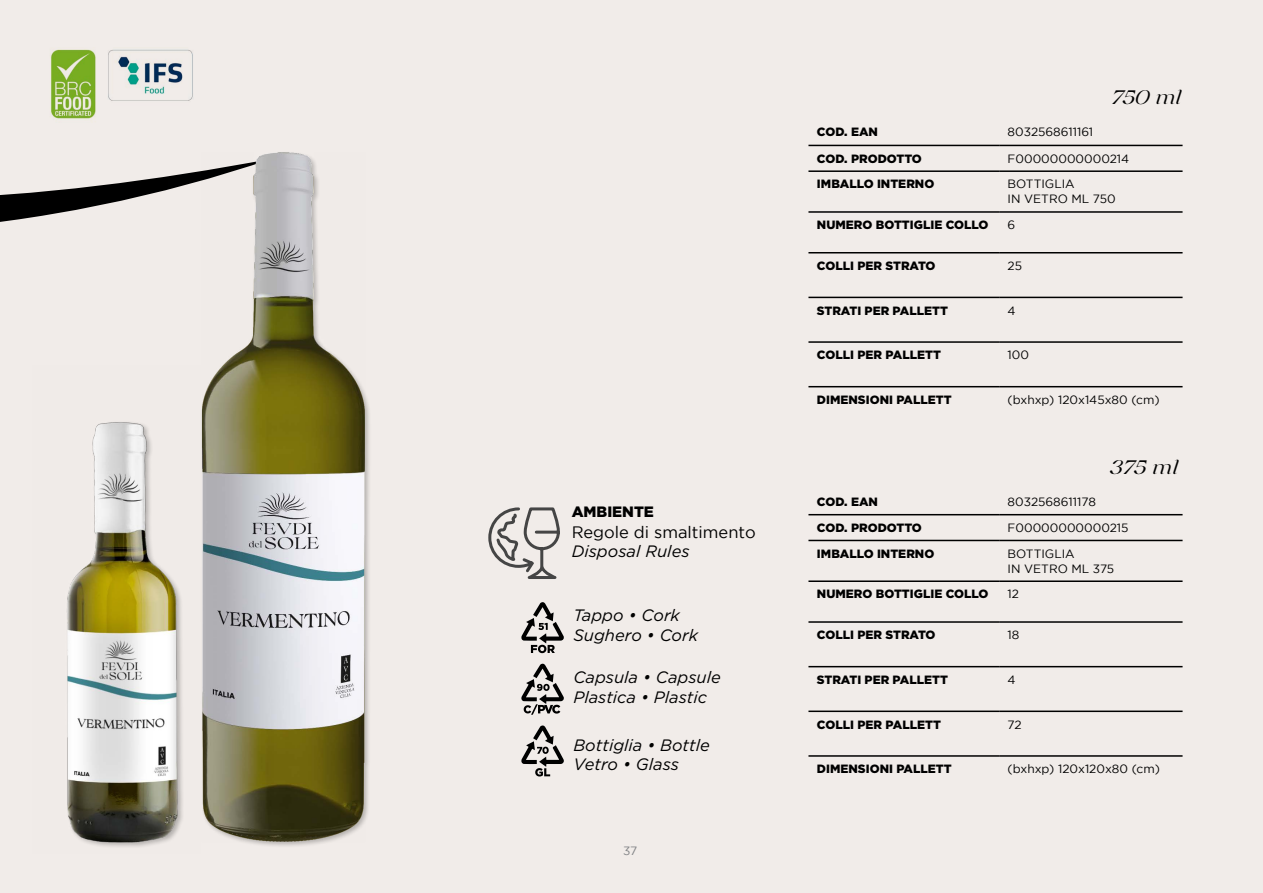
<style>
.page{position:relative;width:1263px;height:893px;background:#f1ece9}
.page>*{position:absolute;margin:0;border:0;box-sizing:border-box;transform-origin:0 0}
.t1{font:italic 19.5px "Collingar";color:#000}
.t2{font:italic 16.5px/19.5px "Gotham";color:#000}
.t3{font:16.5px "Gotham";color:#000}
.t4{font:900 15px "Gotham";color:#000}
.t5{font:900 12px "Gotham";color:#000}
.t6{font:12px/15px "Gotham";color:#000}
.t7{font:12px "Gotham";color:#808285}
</style>
<div class="page">
<hr style="left:808px;top:514px;width:191px;height:1px;background:#000">
<hr style="left:999px;top:514px;width:183px;height:1px;background:#000">
<hr style="left:808px;top:540px;width:191px;height:1px;background:#000">
<hr style="left:999px;top:540px;width:183px;height:1px;background:#000">
<hr style="left:808px;top:580px;width:191px;height:2px;background:#000">
<hr style="left:999px;top:580px;width:183px;height:2px;background:#000">
<hr style="left:808px;top:621px;width:191px;height:2px;background:#000">
<hr style="left:999px;top:621px;width:183px;height:2px;background:#000">
<hr style="left:808px;top:666px;width:191px;height:1px;background:#000">
<hr style="left:999px;top:666px;width:183px;height:1px;background:#000">
<hr style="left:808px;top:710px;width:191px;height:2px;background:#000">
<hr style="left:999px;top:710px;width:183px;height:2px;background:#000">
<hr style="left:808px;top:755px;width:191px;height:2px;background:#000">
<hr style="left:999px;top:755px;width:183px;height:2px;background:#000">
<hr style="left:808px;top:145px;width:191px;height:1px;background:#000">
<hr style="left:999px;top:145px;width:183px;height:1px;background:#000">
<hr style="left:808px;top:170px;width:191px;height:2px;background:#000">
<hr style="left:999px;top:170px;width:183px;height:2px;background:#000">
<hr style="left:808px;top:211px;width:191px;height:2px;background:#000">
<hr style="left:999px;top:211px;width:183px;height:2px;background:#000">
<hr style="left:808px;top:252px;width:191px;height:1px;background:#000">
<hr style="left:999px;top:252px;width:183px;height:1px;background:#000">
<hr style="left:808px;top:297px;width:191px;height:1px;background:#000">
<hr style="left:999px;top:297px;width:183px;height:1px;background:#000">
<hr style="left:808px;top:341px;width:191px;height:2px;background:#000">
<hr style="left:999px;top:341px;width:183px;height:2px;background:#000">
<hr style="left:808px;top:386px;width:191px;height:1px;background:#000">
<hr style="left:999px;top:386px;width:183px;height:1px;background:#000">
<svg style="left:488px;top:507px;width:72px;height:72px"></svg>
<svg style="left:521px;top:663px;width:43px;height:52px"></svg>
<svg style="left:521px;top:602px;width:43px;height:51px"></svg>
<svg style="left:521px;top:725px;width:43px;height:51px"></svg>
<svg style="left:0;top:176px;width:169px;height:46px"></svg>
<img style="left:169px;top:152px;width:200px;height:694px">
<img style="left:66px;top:366px;width:135px;height:481px">
<img style="left:50px;top:49px;width:143px;height:70px">
<p class="t4" style="left:572px;top:503px;width:84px">AMBIENTE</p>
<h2 class="t3" style="left:572px;top:523px;width:185px">Regole di smaltimento</h2>
<h2 class="t2" style="left:572px;top:542px;width:119px">Disposal Rules</h2>
<h2 class="t2" style="left:573px;top:606px;width:126px">Tappo • Cork<br>Sughero • Cork</h2>
<h2 class="t2" style="left:573px;top:667px;width:149px">Capsula • Capsule<br>Plastica • Plastic</h2>
<h2 class="t2" style="left:573px;top:735px;width:138px">Bottiglia • Bottle<br>Vetro • Glass</h2>
<p class="t7" style="left:623px;top:844px;width:16px">37</p>
<h1 class="t1" style="left:1110px;top:87px;width:72px">750 ml</h1>
<p class="t5" style="left:817px;top:125px;width:63px">COD. EAN</p>
<p class="t6" style="left:1008px;top:124px;width:87px">8032568611161</p>
<p class="t5" style="left:817px;top:151px;width:106px">COD. PRODOTTO</p>
<p class="t6" style="left:1008px;top:151px;width:123px">F00000000000214</p>
<p class="t5" style="left:817px;top:177px;width:119px">IMBALLO INTERNO</p>
<p class="t6" style="left:1008px;top:177px;width:110px">BOTTIGLIA<br>IN VETRO ML 750</p>
<p class="t5" style="left:817px;top:218px;width:173px">NUMERO BOTTIGLIE COLLO</p>
<p class="t6" style="left:1008px;top:217px;width:9px">6</p>
<p class="t5" style="left:817px;top:259px;width:120px">COLLI PER STRATO</p>
<p class="t6" style="left:1008px;top:258px;width:16px">25</p>
<p class="t5" style="left:817px;top:303px;width:133px">STRATI PER PALLETT</p>
<p class="t6" style="left:1008px;top:303px;width:10px">4</p>
<p class="t5" style="left:817px;top:348px;width:125px">COLLI PER PALLETT</p>
<p class="t6" style="left:1008px;top:347px;width:23px">100</p>
<p class="t5" style="left:817px;top:393px;width:136px">DIMENSIONI PALLETT</p>
<p class="t6" style="left:1008px;top:392px;width:153px">(bxhxp) 120x145x80 (cm)</p>
<h1 class="t1" style="left:1109px;top:457px;width:69px">375 ml</h1>
<p class="t5" style="left:817px;top:494px;width:63px">COD. EAN</p>
<p class="t6" style="left:1008px;top:494px;width:90px">8032568611178</p>
<p class="t5" style="left:817px;top:521px;width:106px">COD. PRODOTTO</p>
<p class="t6" style="left:1008px;top:520px;width:122px">F00000000000215</p>
<p class="t5" style="left:817px;top:546px;width:119px">IMBALLO INTERNO</p>
<p class="t6" style="left:1008px;top:546px;width:108px">BOTTIGLIA<br>IN VETRO ML 375</p>
<p class="t5" style="left:817px;top:587px;width:173px">NUMERO BOTTIGLIE COLLO</p>
<p class="t6" style="left:1008px;top:587px;width:13px">12</p>
<p class="t5" style="left:817px;top:628px;width:120px">COLLI PER STRATO</p>
<p class="t6" style="left:1008px;top:627px;width:13px">18</p>
<p class="t5" style="left:817px;top:673px;width:133px">STRATI PER PALLETT</p>
<p class="t6" style="left:1008px;top:672px;width:10px">4</p>
<p class="t5" style="left:817px;top:717px;width:125px">COLLI PER PALLETT</p>
<p class="t6" style="left:1008px;top:717px;width:16px">72</p>
<p class="t5" style="left:817px;top:762px;width:136px">DIMENSIONI PALLETT</p>
<p class="t6" style="left:1008px;top:761px;width:154px">(bxhxp) 120x120x80 (cm)</p>
</div>
